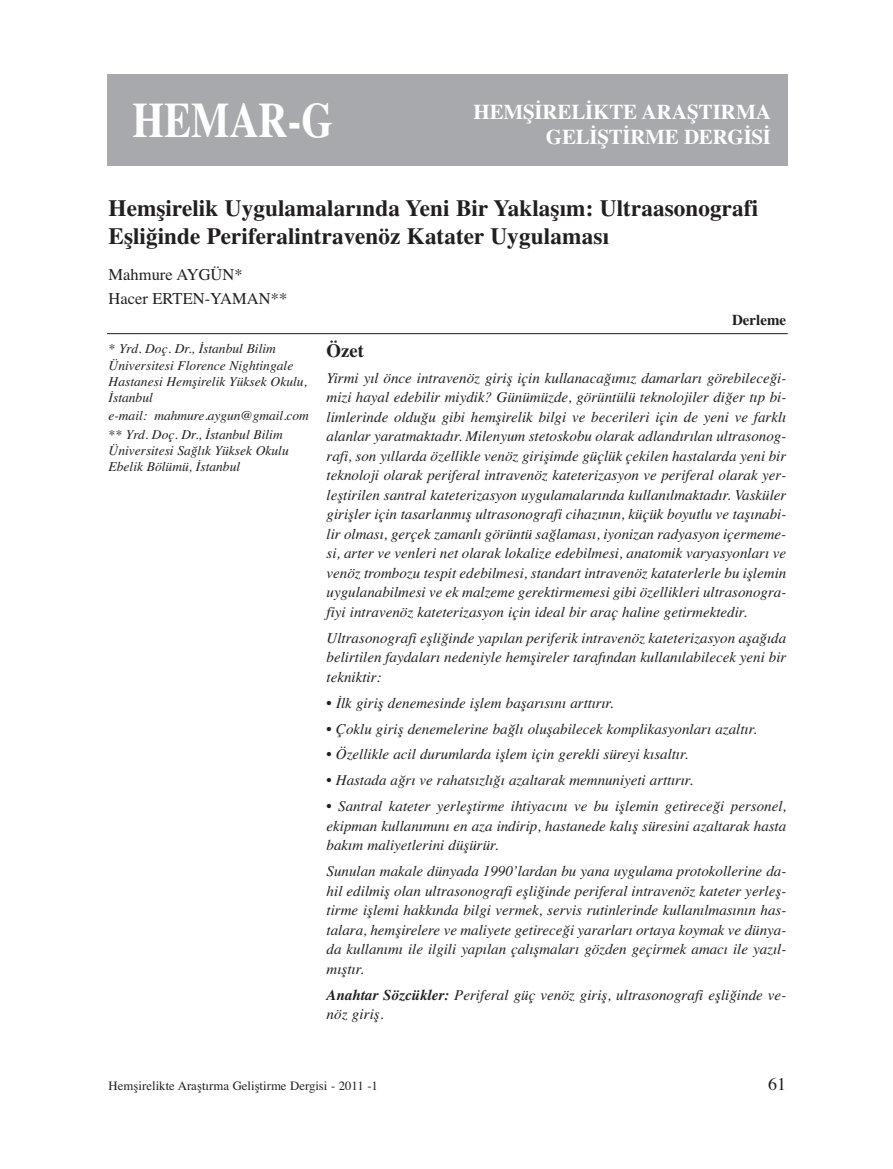
<style>
.page{position:relative;width:893px;height:1169px;background:#fff}
.page>*{position:absolute;margin:0;border:0;box-sizing:border-box;transform-origin:0 0}
.t1{font:700 49.35px "Times TU";color:#fff;scale:.82 1}
.t2{font:700 23.25px/27.9px "Times TU";color:#231f20}
.t3{font:700 21px/25.2px "Times TU";letter-spacing:-.01em;color:#fff;text-align:right}
.t4{font:700 18.75px "Times TU";color:#231f20}
.t5{font:18px "Times TU";color:#231f20}
.t6{font:16.5px/24px "Times TU";color:#231f20}
.t7{font:italic 15px/19.5px "Times TU";color:#231f20;text-align:justify}
.t8{font:700 15px "Times TU";color:#231f20}
.t9{font:italic 13.5px/16.2px "Times TU";color:#231f20}
.t10{font:12.75px "Times TU";letter-spacing:.005em;color:#231f20}
.s1{font-weight:700}
</style>
<div class="page">
<div style="left:107px;top:74px;width:680px;height:92px;background:#a7a9ac"></div>
<hr style="left:107px;top:333px;width:680px;height:1px;background:#231f20">
<h1 class="t1" style="left:132px;top:104px;width:246px">HEMAR-G</h1>
<h3 class="t3" style="left:473px;top:101px;width:299px">HEMŞİRELİKTE ARAŞTIRMA<br>GELİŞTİRME DERGİSİ</h3>
<h2 class="t2" style="left:109px;top:197px;width:651px">Hemşirelik Uygulamalarında Yeni Bir Yaklaşım: Ultraasonografi<br>Eşliğinde Periferalintravenöz Katater Uygulaması</h2>
<p class="t6" style="left:109px;top:264px;width:180px">Mahmure AYGÜN*<br>Hacer ERTEN-YAMAN**</p>
<p class="t9" style="left:109px;top:342px;width:200px">* Yrd. Doç. Dr., İstanbul Bilim<br>Üniversitesi Florence Nightingale<br>Hastanesi Hemşirelik Yüksek Okulu,<br>İstanbul</p>
<p class="t9" style="left:109px;top:408px;width:202px;line-height:18.3px">e-mail: mahmure.aygun@gmail.com ** Yrd. Doç. Dr., İstanbul Bilim</p>
<p class="t9" style="left:109px;top:443px;width:182px">Üniversitesi Sağlık Yüksek Okulu<br>Ebelik Bölümü, İstanbul</p>
<p class="t8" style="left:732px;top:315px;width:56px">Derleme</p>
<p class="t4" style="left:326px;top:344px;width:39px">Özet</p>
<p class="t7" style="left:326px;top:369px;width:461px">Yirmi yıl önce intravenöz giriş için kullanacağımız damarları görebileceği&shy;mizi hayal edebilir miydik? Günümüzde, görüntülü teknolojiler diğer tıp bi&shy;limlerinde olduğu gibi hemşirelik bilgi ve becerileri için de yeni ve farklı alanlar yaratmaktadır. Milenyum stetoskobu olarak adlandırılan ultrasonog&shy;rafi, son yıllarda özellikle venöz girişimde güçlük çekilen hastalarda yeni bir teknoloji olarak periferal intravenöz kateterizasyon ve periferal olarak yer&shy;leştirilen santral kateterizasyon uygulamalarında kullanılmaktadır. Vasküler girişler için tasarlanmış ultrasonografi cihazının, küçük boyutlu ve taşınabi&shy;lir olması, gerçek zamanlı görüntü sağlaması, iyonizan radyasyon içermeme&shy;si, arter ve venleri net olarak lokalize edebilmesi, anatomik varyasyonları ve venöz trombozu tespit edebilmesi, standart intravenöz kataterlerle bu işlemin uygulanabilmesi ve ek malzeme gerektirmemesi gibi özellikleri ultrasonogra&shy;fiyi intravenöz kateterizasyon için ideal bir araç haline getirmektedir.</p>
<p class="t7" style="left:326px;top:629px;width:461px">Ultrasonografi eşliğinde yapılan periferik intravenöz kateterizasyon aşağıda belirtilen faydaları nedeniyle hemşireler tarafından kullanılabilecek yeni bir tekniktir:</p>
<p class="t7" style="left:326px;top:694px;width:288px">• İlk giriş denemesinde işlem başarısını arttırır.</p>
<p class="t7" style="left:326px;top:720px;width:431px">• Çoklu giriş denemelerine bağlı oluşabilecek komplikasyonları azaltır.</p>
<p class="t7" style="left:326px;top:746px;width:363px">• Özellikle acil durumlarda işlem için gerekli süreyi kısaltır.</p>
<p class="t7" style="left:326px;top:772px;width:367px">• Hastada ağrı ve rahatsızlığı azaltarak memnuniyeti arttırır.</p>
<p class="t7" style="left:326px;top:798px;width:461px">• Santral kateter yerleştirme ihtiyacını ve bu işlemin getireceği personel, ekipman kullanımını en aza indirip, hastanede kalış süresini azaltarak hasta bakım maliyetlerini düşürür.</p>
<p class="t7" style="left:326px;top:862px;width:461px">Sunulan makale dünyada 1990’lardan bu yana uygulama protokollerine da&shy;hil edilmiş olan ultrasonografi eşliğinde periferal intravenöz kateter yerleş&shy;tirme işlemi hakkında bilgi vermek, servis rutinlerinde kullanılmasının has&shy;talara, hemşirelere ve maliyete getireceği yararları ortaya koymak ve dünya&shy;da kullanımı ile ilgili yapılan çalışmaları gözden geçirmek amacı ile yazıl&shy;mıştır.</p>
<p class="t7" style="left:326px;top:986px;width:461px"><span class="s1">Anahtar Sözcükler:</span> Periferal güç venöz giriş, ultrasonografi eşliğinde ve&shy;nöz giriş.</p>
<p class="t10" style="left:109px;top:1081px;width:271px">Hemşirelikte Araştırma Geliştirme Dergisi - 2011 -1</p>
<p class="t5" style="left:768px;top:1077px;width:20px">61</p>
</div>
